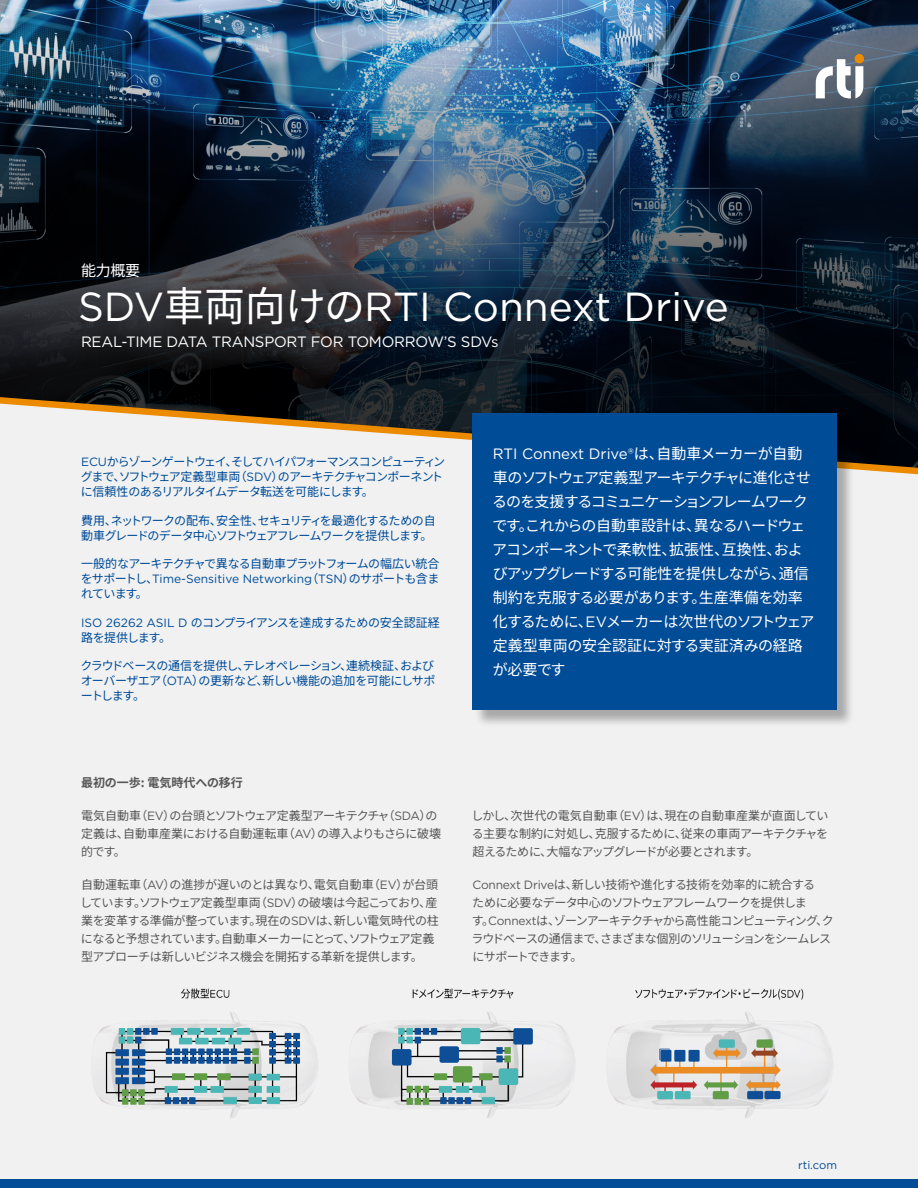
<style>
.page{position:relative;width:918px;height:1188px;background:#f1f1f2}
.page>*{position:absolute;margin:0;border:0;box-sizing:border-box;transform-origin:0 0}
.t1{font:40.5px "Gotham";color:#fff}
.t2{font:15px/24px "Noto Sans JP";letter-spacing:-.055em;color:#fff}
.t3{font:15px "Gotham";letter-spacing:-.015em;color:#fff}
.t4{font:12px/18px "Noto Sans JP";letter-spacing:-.055em;color:#585858}
.t5{font:12px/15px "Noto Sans JP";letter-spacing:-.065em;color:#004c97}
.t6{font:12px/18px "Noto Sans JP";letter-spacing:-.03em;color:#585858}
.t7{font:12px "Gotham";color:#004c97}
.t8{font:700 12px "Noto Sans JP";color:#585858}
.t9{font:11.25px "Gotham";color:#004c97}
.s1{font-family:"Noto Sans JP"}
.s2{font-family:"Gotham"}
</style>
<div class="page">
<div style="left:0;top:1179px;width:918px;height:9px;background:#004c97"></div>
<img style="left:0;top:0;width:918px;height:395px">
<svg style="left:0;top:395px;width:918px;height:80px"></svg>
<div style="left:474px;top:414px;width:381px;height:313px;background:#000;opacity:.3"></div>
<div style="left:472px;top:413px;width:365px;height:297px;background:#004c97"></div>
<svg style="left:816px;top:59px;width:47px;height:39px"></svg>
<div style="left:855px;top:54px;width:9px;height:9px;background:#ed8b00;border-radius:50%"></div>
<img style="left:93px;top:988px;width:739px;height:130px">
<p class="t2" style="left:81px;top:259px;width:61px">能力概要</p>
<h1 class="t1" style="left:78px;top:280px;width:652px">SDV<span class="s1">車両向けの</span>RTI Connext Drive</h1>
<p class="t3" style="left:81px;top:332px;width:419px">REAL-TIME DATA TRANSPORT FOR TOMORROW’S SDVs</p>
<p class="t5" style="left:81px;top:455px;width:366px"><span class="s2">ECU</span>からゾーンゲートウェイ、そしてハイパフォーマンスコンピューティングまで、ソフトウェア定義型車両（<span class="s2">SDV</span>）のアーキテクチャコンポーネントに信頼性のあるリアルタイムデータ転送を可能にします。</p>
<p class="t5" style="left:81px;top:513px;width:356px">費用、ネットワークの配布、安全性、セキュリティを最適化するための自動車グレードのデータ中心ソフトウェアフレームワークを提供します。</p>
<p class="t5" style="left:81px;top:557px;width:360px">一般的なアーキテクチャで異なる自動車プラットフォームの幅広い統合</p>
<p class="t7" style="left:81px;top:571px;width:360px"><span class="s1">をサポートし、</span>Time-Sensitive Networking<span class="s1">（</span>TSN<span class="s1">）のサポートも含ま</span></p>
<p class="t5" style="left:81px;top:587px;width:68px">れています。</p>
<p class="t5" style="left:81px;top:615px;width:360px"><span class="s2">ISO 26262 ASIL D</span> のコンプライアンスを達成するための安全認証経路を提供します。</p>
<p class="t5" style="left:81px;top:659px;width:356px;text-align:justify">クラウドベースの通信を提供し、テレオペレーション、連続検証、およびオーバーザエア（<span class="s2">OTA</span>）の更新など、新しい機能の追加を可能にしサポートします。</p>
<p class="t3" style="left:493px;top:444px;width:311px">RTI Connext Drive®<span class="s1">は、自動車メーカーが自動</span></p>
<p class="t2" style="left:492px;top:466px;width:324px">車のソフトウェア定義型アーキテクチャに進化させるのを支援するコミュニケーションフレームワークです。これからの自動車設計は、異なるハードウェアコンポーネントで柔軟性、拡張性、互換性、およびアップグレードする可能性を提供しながら、通信制約を克服する必要があります。生産準備を効率化するために、<span class="s2">EV</span>メーカーは次世代のソフトウェア定義型車両の安全認証に対する実証済みの経路が必要です</p>
<p class="t8" style="left:81px;top:775px;width:163px">最初の一歩: 電気時代への移行</p>
<p class="t6" style="left:81px;top:806px;width:362px">電気自動車（<span class="s2">EV</span>）の台頭とソフトウェア定義型アーキテクチャ（<span class="s2">SDA</span>）の定義は、自動車産業における自動運転車（<span class="s2">AV</span>）の導入よりもさらに破壊的です。</p>
<p class="t4" style="left:80px;top:875px;width:360px">自動運転車（<span class="s2">AV</span>）の進捗が遅いのとは異なり、電気自動車（<span class="s2">EV</span>）が台頭しています。ソフトウェア定義型車両（<span class="s2">SDV</span>）の破壊は今起こっており、産業を変革する準備が整っています。現在の<span class="s2">SDV</span>は、新しい電気時代の柱になると予想されています。自動車メーカーにとって、ソフトウェア定義型アプローチは新しいビジネス機会を開拓する革新を提供します。</p>
<p class="t4" style="left:472px;top:806px;width:358px;text-align:justify">しかし、次世代の電気自動車（<span class="s2">EV</span>）は、現在の自動車産業が直面している主要な制約に対処し、克服するために、従来の車両アーキテクチャを超えるために、大幅なアップグレードが必要とされます。</p>
<p class="t4" style="left:472px;top:875px;width:364px"><span class="s2">Connext Drive</span>は、新しい技術や進化する技術を効率的に統合する<br>ために必要なデータ中心のソフトウェアフレームワークを提供しま<br>す。<span class="s2">Connext</span>は、ゾーンアーキテクチャから高性能コンピューティング、クラウドベースの通信まで、さまざまな個別のソリューションをシームレスにサポートできます。</p>
<p class="t9" style="left:798px;top:1158px;width:40px">rti.com</p>
</div>
